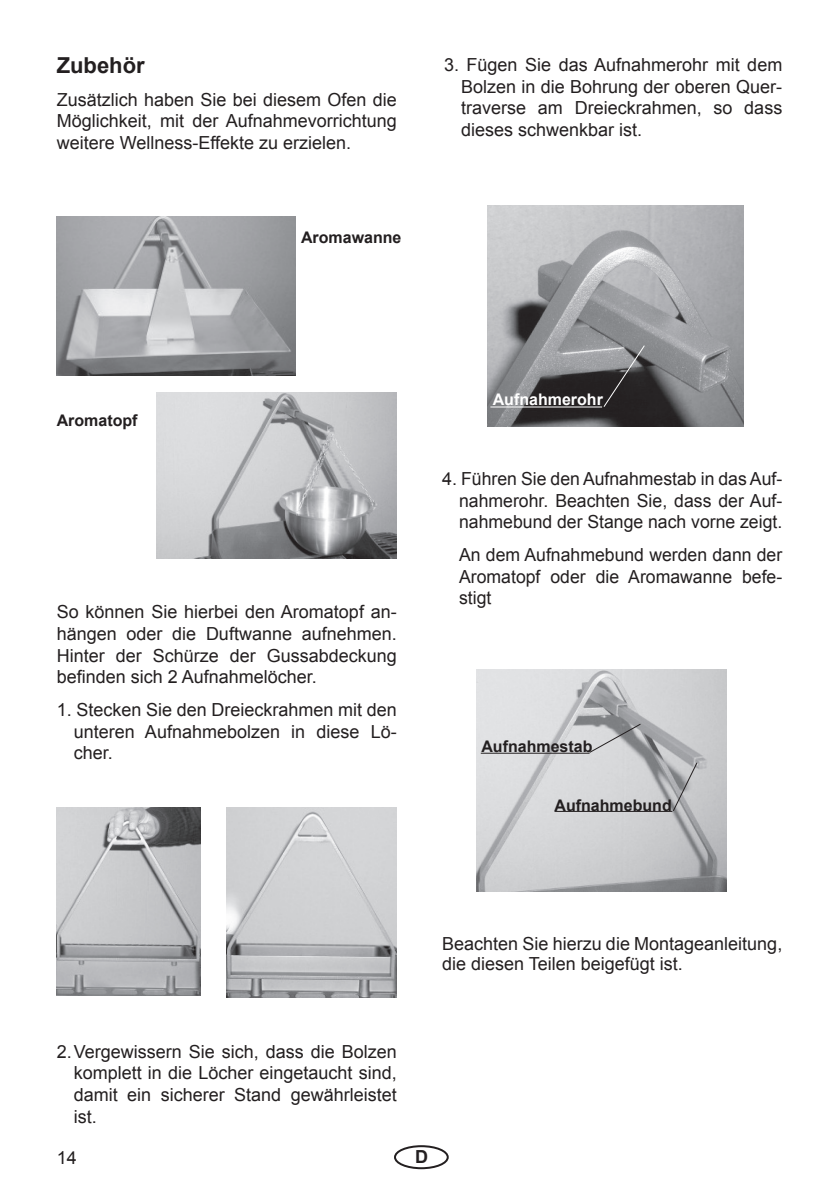
<style>
.page{position:relative;width:840px;height:1190px;background:#fff}
.page>*{position:absolute;margin:0;border:0;box-sizing:border-box;transform-origin:0 0}
.t1{font:700 22px "Arial";color:#231f20}
.t2{font:18px/21.6px "Arial";color:#231f20;text-align:justify}
.t3{font:700 18px "Arial";color:#231f20}
.t4{font:700 16px "Arial";color:#231f20}
.t5{font:700 16px "Arial";color:#fff}
</style>
<div class="page">
<div style="left:394px;top:1145px;width:55px;height:24px;border:2px solid #231f20;border-radius:50%"></div>
<img style="left:487px;top:206px;width:257px;height:221px">
<img style="left:57px;top:808px;width:143px;height:188px">
<img style="left:227px;top:808px;width:170px;height:190px">
<img style="left:476px;top:669px;width:251px;height:222px">
<hr style="left:554px;top:811px;width:118px;height:1px;background:#231f20">
<svg style="left:673px;top:762px;width:25px;height:50px"></svg>
<img style="left:57px;top:217px;width:239px;height:159px">
<img style="left:156px;top:392px;width:241px;height:167px">
<hr style="left:490px;top:407px;width:112px;height:1px;background:#fff">
<svg style="left:603px;top:345px;width:42px;height:62px;background:#545355"></svg>
<hr style="left:481px;top:753px;width:109px;height:1px;background:#231f20">
<svg style="left:589px;top:723px;width:52px;height:30px;background:#b3b4b6"></svg>
<p class="t1" style="left:57px;top:57px;width:89px">Zubehör</p>
<p class="t2" style="left:57px;top:90px;width:342px">Zusätzlich haben Sie bei diesem Ofen die Möglichkeit, mit der Aufnahmevorrichtung weitere Wellness-Effekte zu erzielen.</p>
<p class="t4" style="left:301px;top:232px;width:102px">Aromawanne</p>
<p class="t2" style="left:461px;top:56px;width:323px;text-indent:-17px">3. Fügen Sie das Aufnahmerohr mit dem Bolzen in die Bohrung der oberen Quer&shy;traverse am Dreieckrahmen, so dass dieses schwenkbar ist.</p>
<p class="t4" style="left:57px;top:414px;width:82px">Aromatopf</p>
<p class="t2" style="left:57px;top:603px;width:342px">So können Sie hierbei den Aromatopf an&shy;hängen oder die Duftwanne aufnehmen.<br>Hinter der Schürze der Gussabdeckung befinden sich 2 Aufnahmelöcher.</p>
<p class="t2" style="left:74px;top:701px;width:325px;text-indent:-17px">1. Stecken Sie den Dreieckrahmen mit den unteren Aufnahmebolzen in diese Lö&shy;cher.</p>
<p class="t5" style="left:493px;top:394px;width:112px">Aufnahmerohr</p>
<p class="t2" style="left:459px;top:470px;width:325px;text-indent:-17px">4. Führen Sie den Aufnahmestab in das Auf&shy;nahmerohr. Beachten Sie, dass der Auf&shy;nahmebund der Stange nach vorne zeigt.</p>
<p class="t2" style="left:459px;top:546px;width:325px">An dem Aufnahmebund werden dann der Aromatopf oder die Aromawanne befe&shy;stigt</p>
<p class="t4" style="left:481px;top:741px;width:113px">Aufnahmestab</p>
<p class="t4" style="left:554px;top:799px;width:119px">Aufnahmebund</p>
<p class="t2" style="left:442px;top:935px;width:342px;line-height:19.8px">Beachten Sie hierzu die Montageanleitung, die diesen Teilen beigefügt ist.</p>
<p class="t2" style="left:74px;top:1042px;width:325px;text-indent:-17px">2. Vergewissern Sie sich, dass die Bolzen komplett in die Löcher eingetaucht sind, damit ein sicherer Stand gewährleistet ist.</p>
<p class="t2" style="left:57px;top:1148px;width:22px">14</p>
<p class="t3" style="left:415px;top:1150px;width:14px">D</p>
</div>
